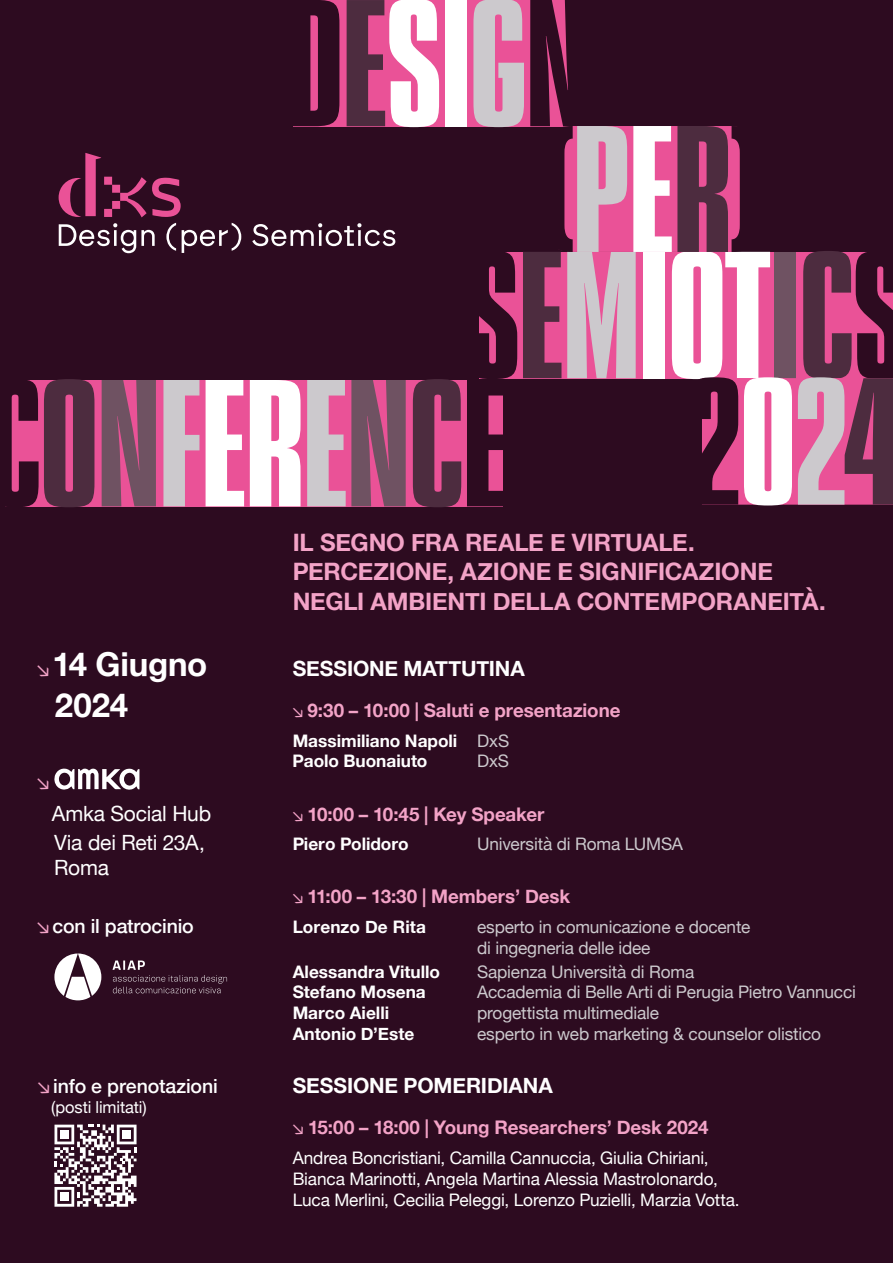
<style>
.page{position:relative;width:893px;height:1263px;background:#2d0b20}
.page>*{position:absolute;margin:0;border:0;box-sizing:border-box;transform-origin:0 0}
.t1{font:700 33px/41.4px "Helvetica Neue";letter-spacing:-.005em;color:#fff}
.t2{font:700 24px/29.2px "Helvetica Neue";letter-spacing:-.01em;color:#f3a3c7}
.t3{font:700 21px "Helvetica Neue";letter-spacing:-.005em;color:#fff}
.t4{font:21px/29.5px "Helvetica Neue";letter-spacing:-.01em;color:#fff}
.t5{font:21px "Sempione Grotesk VF";color:#f3a3c7}
.t6{font:500 19.5px "Helvetica Neue";letter-spacing:-.01em;color:#fff}
.t7{font:700 18.75px "Helvetica Neue";letter-spacing:-.005em;color:#f3a3c7}
.t8{font:17.25px/20.7px "Helvetica Neue";letter-spacing:-.01em;color:#ccc9cd}
.t9{font:17.25px/20.7px "Helvetica Neue";letter-spacing:-.01em;color:#fff}
.t10{font:700 17.25px/20.9px "Helvetica Neue";color:#fff}
.t11{font:16.5px "Helvetica Neue";letter-spacing:-.01em;color:#fff}
.s1{font-family:"Sempione Grotesk VF";font-weight:400;font-size:21px;color:#f3a3c7}
.s2{font-family:"Sempione Grotesk VF";font-weight:400;font-size:18px}
.s3{font-weight:400;color:#ccc9cd}
.s4{font-family:"Sempione Grotesk VF";font-weight:400}
</style>
<div class="page">
<svg style="left:59px;top:153px;width:122px;height:64px"></svg>
<svg style="left:59px;top:223px;width:96px;height:30px"></svg>
<svg style="left:166px;top:223px;width:10px;height:28px"></svg>
<svg style="left:182px;top:223px;width:59px;height:30px"></svg>
<svg style="left:252px;top:223px;width:143px;height:23px"></svg>
<svg style="left:54px;top:1124px;width:83px;height:83px"></svg>
<svg style="left:54px;top:768px;width:85px;height:22px"></svg>
<svg style="left:112px;top:960px;width:115px;height:33px"></svg>
<svg style="left:54px;top:953px;width:47px;height:47px"></svg>
<div style="left:6px;top:380px;width:497px;height:126px;background:#ea5297"></div>
<svg style="left:5px;top:379px;width:89px;height:128px"></svg>
<svg style="left:102px;top:380px;width:54px;height:126px;background:#81526a"></svg>
<svg style="left:163px;top:380px;width:36px;height:126px"></svg>
<svg style="left:206px;top:380px;width:38px;height:126px"></svg>
<svg style="left:250px;top:380px;width:51px;height:126px;background:#fbe5ef"></svg>
<svg style="left:307px;top:380px;width:99px;height:126px"></svg>
<svg style="left:413px;top:379px;width:48px;height:128px"></svg>
<svg style="left:339px;top:0;width:128px;height:126px;background:#e35b99"></svg>
<svg style="left:310px;top:0;width:29px;height:126px"></svg>
<svg style="left:347px;top:0;width:92px;height:127px;background:#c38ba6"></svg>
<div style="left:445px;top:0;width:21px;height:126px;background:#fff"></div>
<div style="left:774px;top:252px;width:22px;height:126px;background:#6f5262"></div>
<div style="left:702px;top:378px;width:191px;height:127px;background:#ea5297"></div>
<svg style="left:467px;top:0;width:325px;height:506px"></svg>
<svg style="left:798px;top:251px;width:95px;height:254px"></svg>
<h1 class="t1" style="left:55px;top:644px;width:154px;text-indent:-18px"><span class="s1">↘</span> 14 Giugno<br>2024</h1>
<p class="t5" style="left:37px;top:770px;width:13px">↘</p>
<p class="t4" style="left:52px;top:799px;width:161px">Amka Social Hub<br>Via dei Reti 23A,</p>
<p class="t4" style="left:54px;top:854px;width:56px">Roma</p>
<p class="t6" style="left:37px;top:910px;width:158px"><span class="s1">↘</span> con il patrocinio</p>
<p class="t6" style="left:38px;top:1070px;width:182px"><span class="s1">↘</span> info e prenotazioni</p>
<p class="t11" style="left:51px;top:1095px;width:97px">(posti limitati)</p>
<h2 class="t2" style="left:293px;top:529px;width:535px">IL SEGNO FRA REALE E VIRTUALE.<br>PERCEZIONE, AZIONE E SIGNIFICAZIONE<br>NEGLI AMBIENTI DELLA CONTEMPORANEITÀ.</h2>
<p class="t3" style="left:293px;top:652px;width:234px">SESSIONE MATTUTINA</p>
<p class="t7" style="left:293px;top:696px;width:329px"><span class="s2">↘</span> 9:30 – 10:00 | Saluti e presentazione</p>
<p class="t10" style="left:293px;top:730px;width:218px">Massimiliano Napoli <span class="s3">DxS<br></span>Paolo Buonaiuto</p>
<p class="t8" style="left:477px;top:752px;width:33px">DxS</p>
<p class="t7" style="left:293px;top:799px;width:253px"><span class="s2">↘</span> 10:00 – 10:45 | Key Speaker</p>
<p class="t10" style="left:293px;top:834px;width:118px">Piero Polidoro</p>
<p class="t8" style="left:477px;top:835px;width:207px">Università di Roma LUMSA</p>
<p class="t7" style="left:293px;top:882px;width:279px"><span class="s2">↘</span> 11:00 – 13:30 | Members’ Desk</p>
<p class="t10" style="left:293px;top:917px;width:135px">Lorenzo De Rita</p>
<p class="t8" style="left:477px;top:917px;width:275px">esperto in comunicazione e docente di ingegneria delle idee</p>
<p class="t10" style="left:293px;top:961px;width:149px">Alessandra Vitullo</p>
<p class="t8" style="left:477px;top:962px;width:219px">Sapienza Università di Roma</p>
<p class="t10" style="left:293px;top:982px;width:135px">Stefano Mosena</p>
<p class="t8" style="left:477px;top:983px;width:380px">Accademia di Belle Arti di Perugia Pietro Vannucci</p>
<p class="t10" style="left:293px;top:1003px;width:98px">Marco Aielli</p>
<p class="t8" style="left:477px;top:1004px;width:183px">progettista multimediale</p>
<p class="t10" style="left:293px;top:1024px;width:123px">Antonio D’Este</p>
<p class="t8" style="left:477px;top:1024px;width:345px">esperto in web marketing &amp; counselor olistico</p>
<p class="t3" style="left:293px;top:1069px;width:262px">SESSIONE POMERIDIANA</p>
<p class="t7" style="left:293px;top:1113px;width:417px"><span class="s4">↘</span> 15:00 – 18:00 | Young Researchers’ Desk 2024</p>
<p class="t9" style="left:293px;top:1149px;width:449px">Andrea Boncristiani, Camilla Cannuccia, Giulia Chiriani,<br>Bianca Marinotti, Angela Martina Alessia Mastrolonardo,<br>Luca Merlini, Cecilia Peleggi, Lorenzo Puzielli, Marzia Votta.</p>
</div>
